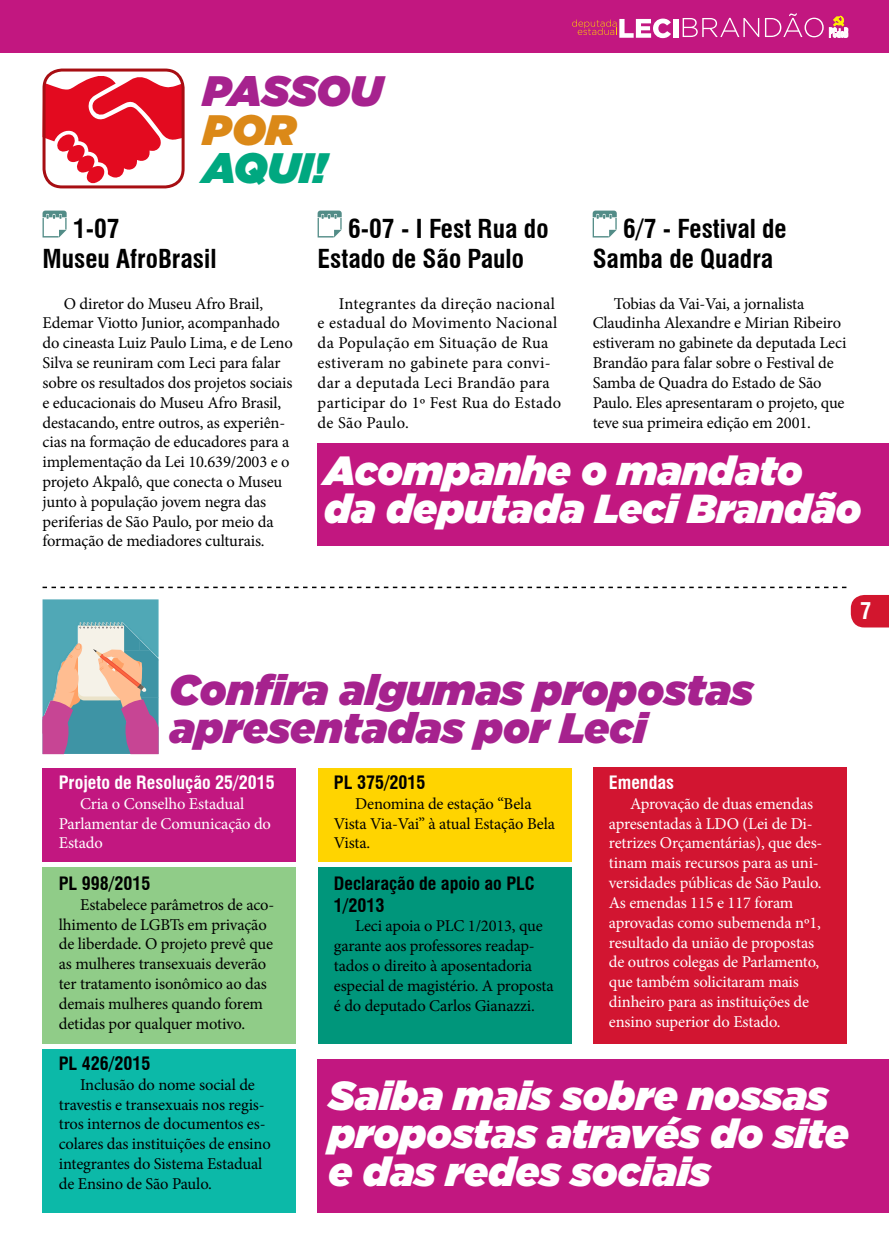
<style>
.page{position:relative;width:889px;height:1255px;background:#fff}
.page>*{position:absolute;margin:0;border:0;box-sizing:border-box;transform-origin:0 0}
.t1{font:italic 900 42.45px/38.2px "Gotham";color:#a6228e}
.t2{font:italic 900 42.45px "Gotham";color:#00a880}
.t3{font:italic 900 42.45px "Gotham";color:#db8918}
.t4{font:italic 900 40.5px/38.2px "Gotham";color:#fff}
.t5{font:700 condensed 25.5px/30px "Swiss 721 BT";color:#000}
.t6{font:700 condensed 22.5px "Swiss 721 BT";color:#fff}
.t7{font:700 condensed 18px/21.6px "Swiss 721 BT";color:#000}
.t8{font:700 condensed 18px "Swiss 721 BT";color:#fff}
.t9{font:16.5px/19.8px "Minion Pro";letter-spacing:-.01em;color:#000}
.t10{font:16.5px/19.8px "Minion Pro";letter-spacing:-.01em;color:#fff}
.t11{font:16.5px/19.8px "Minion Pro";letter-spacing:.02em;color:#000}
</style>
<div class="page">
<svg style="left:851px;top:595px;width:38px;height:32px"></svg>
<div style="left:0;top:0;width:889px;height:53px;background:#c21780"></div>
<div style="left:673px;top:19px;width:5px;height:19px;background:#fff"></div>
<svg style="left:572px;top:19px;width:99px;height:19px"></svg>
<svg style="left:682px;top:18px;width:77px;height:19px"></svg>
<svg style="left:765px;top:13px;width:58px;height:24px"></svg>
<svg style="left:829px;top:16px;width:19px;height:21px"></svg>
<svg style="left:43px;top:76px;width:140px;height:107px"></svg>
<div style="left:43px;top:767px;width:253px;height:94px;background:#c21780"></div>
<div style="left:43px;top:867px;width:253px;height:176px;background:#90cc88"></div>
<div style="left:43px;top:1048px;width:253px;height:164px;background:#0cb9a8"></div>
<div style="left:317px;top:767px;width:254px;height:94px;background:#ffd400"></div>
<div style="left:317px;top:867px;width:254px;height:176px;background:#00967b"></div>
<div style="left:592px;top:767px;width:254px;height:276px;background:#d21531"></div>
<div style="left:43px;top:69px;width:142px;height:119px;border:3px solid #a70e13;border-radius:18px"></div>
<svg style="left:592px;top:210px;width:25px;height:27px"></svg>
<svg style="left:43px;top:210px;width:24px;height:27px"></svg>
<svg style="left:317px;top:210px;width:25px;height:27px"></svg>
<svg style="left:43px;top:586px;width:803px;height:2px"></svg>
<div style="left:43px;top:599px;width:116px;height:23px;background:#50a8b6"></div>
<svg style="left:43px;top:622px;width:116px;height:132px;background:#9b9eaa"></svg>
<div style="left:317px;top:443px;width:572px;height:103px;background:#c21780"></div>
<div style="left:317px;top:1059px;width:572px;height:153px;background:#c21780"></div>
<h1 class="t1" style="left:203px;top:72px;width:181px">PASSOU</h1>
<h1 class="t3" style="left:203px;top:99px;width:95px">POR</h1>
<h1 class="t2" style="left:203px;top:137px;width:125px">AQUI!</h1>
<h3 class="t5" style="left:43px;top:213px;width:175px;text-indent:30px">1-07<br>Museu AfroBrasil</h3>
<p class="t9" style="left:43px;top:293px;width:252px;text-indent:21px">O diretor do Museu Afro Brail, Edemar Viotto Junior, acompanhado do cineasta Luiz Paulo Lima, e de Leno Silva se reuniram com Leci para falar sobre os resultados dos projetos sociais e educacionais do Museu Afro Brasil, destacando, entre outros, as experiên&shy;cias na formação de educadores para a implementação da Lei 10.639/2003 e o projeto Akpalô, que conecta o Museu junto à população jovem negra das periferias de São Paulo, por meio da formação de mediadores culturais.</p>
<h3 class="t5" style="left:317px;top:213px;width:232px;text-indent:30px">6-07 - I Fest Rua do<br>Estado de São Paulo</h3>
<p class="t11" style="left:317px;top:293px;width:245px;text-indent:21px">Integrantes da direção nacional e estadual do Movimento Nacional da População em Situação de Rua estiveram no gabinete para convi&shy;dar a deputada Leci Brandão para participar do 1º Fest Rua do Estado de São Paulo.</p>
<h3 class="t5" style="left:592px;top:213px;width:196px;text-indent:30px">6/7 - Festival de<br>Samba de Quadra</h3>
<p class="t9" style="left:592px;top:293px;width:255px;text-indent:21px">Tobias da Vai-Vai, a jornalista Claudinha Alexandre e Mirian Ribeiro estiveram no gabinete da deputada Leci Brandão para falar sobre o Festival de Samba de Quadra do Estado de São Paulo. Eles apresentaram o projeto, que teve sua primeira edição em 2001.</p>
<h2 class="t4" style="left:324px;top:451px;width:539px">Acompanhe o mandato da deputada Leci Brandão</h2>
<h3 class="t6" style="left:860px;top:597px;width:13px">7</h3>
<h1 class="t1" style="left:169px;top:670px;width:585px">Confira algumas propostas apresentadas por Leci</h1>
<p class="t8" style="left:59px;top:771px;width:217px">Projeto de Resolução 25/2015</p>
<p class="t10" style="left:59px;top:793px;width:214px;text-indent:21px">Cria o Conselho Estadual<br>Parlamentar de Comunicação do<br>Estado</p>
<p class="t7" style="left:59px;top:872px;width:93px">PL 998/2015</p>
<p class="t9" style="left:59px;top:894px;width:217px;text-indent:21px">Estabelece parâmetros de aco&shy;lhimento de LGBTs em privação de liberdade. O projeto prevê que as mulheres transexuais deverão ter tratamento isonômico ao das demais mulheres quando forem detidas por qualquer motivo.</p>
<p class="t7" style="left:59px;top:1052px;width:93px">PL 426/2015</p>
<p class="t9" style="left:59px;top:1074px;width:213px;text-indent:21px">Inclusão do nome social de travestis e transexuais nos regis&shy;tros internos de documentos es&shy;colares das instituições de ensino integrantes do Sistema Estadual de Ensino de São Paulo.</p>
<p class="t7" style="left:334px;top:771px;width:93px">PL 375/2015</p>
<p class="t9" style="left:334px;top:793px;width:222px;text-indent:21px">Denomina de estação “Bela<br>Vista Via-Vai” à atual Estação Bela<br>Vista.</p>
<p class="t7" style="left:334px;top:872px;width:202px">Declaração de apoio ao PLC<br>1/2013</p>
<p class="t9" style="left:334px;top:916px;width:221px;text-indent:21px">Leci apoia o PLC 1/2013, que garante aos professores readap&shy;tados o direito à aposentadoria especial de magistério. A proposta é do deputado Carlos Gianazzi.</p>
<p class="t8" style="left:609px;top:771px;width:67px">Emendas</p>
<p class="t10" style="left:609px;top:793px;width:215px;text-indent:21px">Aprovação de duas emendas apresentadas à LDO (Lei de Di&shy;retrizes Orçamentárias), que des&shy;tinam mais recursos para as uni&shy;versidades públicas de São Paulo.<br>As emendas 115 e 117 foram aprovadas como subemenda nº1, resultado da união de propostas de outros colegas de Parlamento, que também solicitaram mais dinheiro para as instituições de ensino superior do Estado.</p>
<h2 class="t4" style="left:328px;top:1075px;width:522px">Saiba mais sobre nossas propostas através do site e das redes sociais</h2>
</div>
